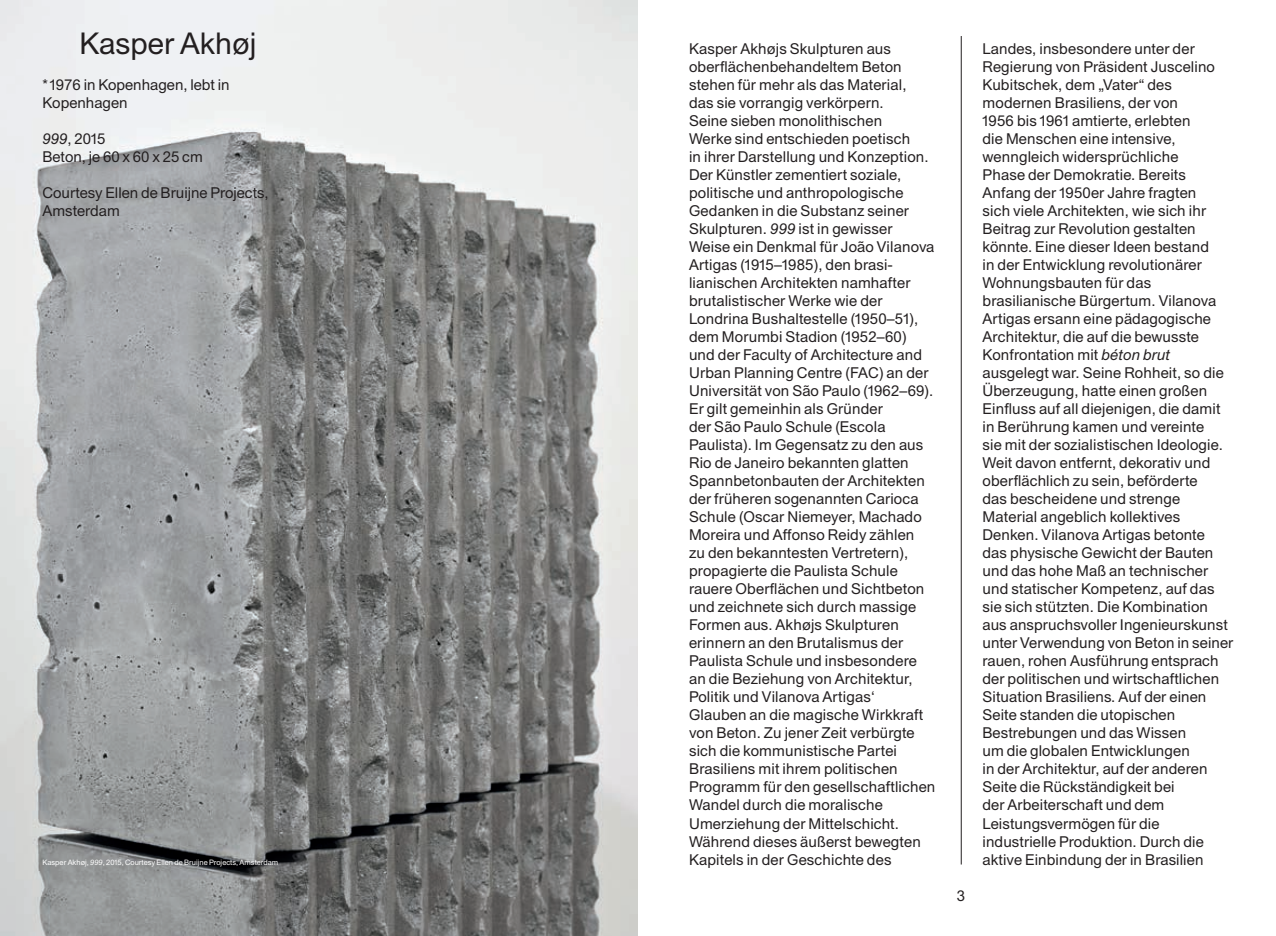
<style>
.page{position:relative;width:1276px;height:936px;background:#fff}
.page>*{position:absolute;margin:0;border:0;box-sizing:border-box;transform-origin:0 0}
.t1{font:30px "Union";color:#231f20}
.t2{font:15px/18px "Union";letter-spacing:.01em;color:#231f20}
.t3{font:7.5px "Union";color:#fff}
.s1{font-style:italic}
</style>
<div class="page">
<hr style="left:961px;top:36px;width:1px;height:828px;background:#231f20">
<img style="left:0;top:0;width:638px;height:935px">
<h1 class="t1" style="left:79px;top:26px;width:178px">Kasper Akhøj</h1>
<p class="t2" style="left:43px;top:76px;width:189px">*1976 in Kopenhagen, lebt in<br>Kopenhagen</p>
<p class="t2" style="left:43px;top:130px;width:162px"><span class="s1">999</span>, 2015<br>Beton, je 60 x 60 x 25 cm</p>
<p class="t2" style="left:43px;top:184px;width:227px">Courtesy Ellen de Bruijne Projects,<br>Amsterdam</p>
<p class="t2" style="left:689px;top:40px;width:248px">Kasper Akhøjs Skulpturen aus oberflächenbehandeltem Beton stehen für mehr als das Material,<br>das sie vorrangig verkörpern.<br>Seine sieben monolithischen<br>Werke sind entschieden poetisch<br>in ihrer Darstellung und Konzeption.<br>Der Künstler zementiert soziale, politische und anthropologische Gedanken in die Substanz seiner Skulpturen. <span class="s1">999</span> ist in gewisser Weise ein Denkmal für João Vilanova Artigas (1915–1985), den brasi&shy;lianischen Architekten namhafter brutalistischer Werke wie der Londrina Bushaltestelle (1950–51), dem Morumbi Stadion (1952–60) und der Faculty of Architecture and Urban Planning Centre (FAC) an der Universität von São Paulo (1962–69).<br>Er gilt gemeinhin als Gründer<br>der São Paulo Schule (Escola Paulista). Im Gegensatz zu den aus Rio de Janeiro bekannten glatten Spannbetonbauten der Architekten der früheren sogenannten Carioca Schule (Oscar Niemeyer, Machado Moreira und Affonso Reidy zählen<br>zu den bekanntesten Vertretern), propagierte die Paulista Schule rauere Oberflächen und Sichtbeton und zeichnete sich durch massige Formen aus. Akhøjs Skulpturen erinnern an den Brutalismus der Paulista Schule und insbesondere an die Beziehung von Architektur, Politik und Vilanova Artigas‘ Glauben an die magische Wirkkraft von Beton. Zu jener Zeit verbürgte sich die kommunistische Partei Brasiliens mit ihrem politischen Programm für den gesellschaftlichen Wandel durch die moralische Umerziehung der Mittelschicht.<br>Während dieses äußerst bewegten Kapitels in der Geschichte des</p>
<p class="t2" style="left:982px;top:40px;width:252px">Landes, insbesondere unter der Regierung von Präsident Juscelino Kubitschek, dem „Vater“ des modernen Brasiliens, der von<br>1956 bis 1961 amtierte, erlebten<br>die Menschen eine intensive, wenngleich widersprüchliche<br>Phase der Demokratie. Bereits Anfang der 1950er Jahre fragten<br>sich viele Architekten, wie sich ihr Beitrag zur Revolution gestalten könnte. Eine dieser Ideen bestand<br>in der Entwicklung revolutionärer Wohnungsbauten für das brasilianische Bürgertum. Vilanova Artigas ersann eine pädagogische Architektur, die auf die bewusste Konfrontation mit <span class="s1">béton brut </span>ausgelegt war. Seine Rohheit, so die Überzeugung, hatte einen großen Einfluss auf all diejenigen, die damit in Berührung kamen und vereinte<br>sie mit der sozialistischen Ideologie.<br>Weit davon entfernt, dekorativ und oberflächlich zu sein, beförderte<br>das bescheidene und strenge Material angeblich kollektives Denken. Vilanova Artigas betonte<br>das physische Gewicht der Bauten und das hohe Maß an technischer und statischer Kompetenz, auf das sie sich stützten. Die Kombination aus anspruchsvoller Ingenieurskunst unter Verwendung von Beton in seiner rauen, rohen Ausführung entsprach der politischen und wirtschaftlichen Situation Brasiliens. Auf der einen Seite standen die utopischen Bestrebungen und das Wissen<br>um die globalen Entwicklungen<br>in der Architektur, auf der anderen Seite die Rückständigkeit bei<br>der Arbeiterschaft und dem Leistungsvermögen für die industrielle Produktion. Durch die</p>
<p class="t3" style="left:43px;top:857px;width:237px">Kasper Akhøj, <span class="s1">999</span>, 2015, Courtesy Ellen de Bruijne Projects, Amsterdam</p>
<p class="t2" style="left:982px;top:850px;width:222px">aktive Einbindung der in Brasilien</p>
<p class="t2" style="left:956px;top:886px;width:10px">3</p>
</div>
